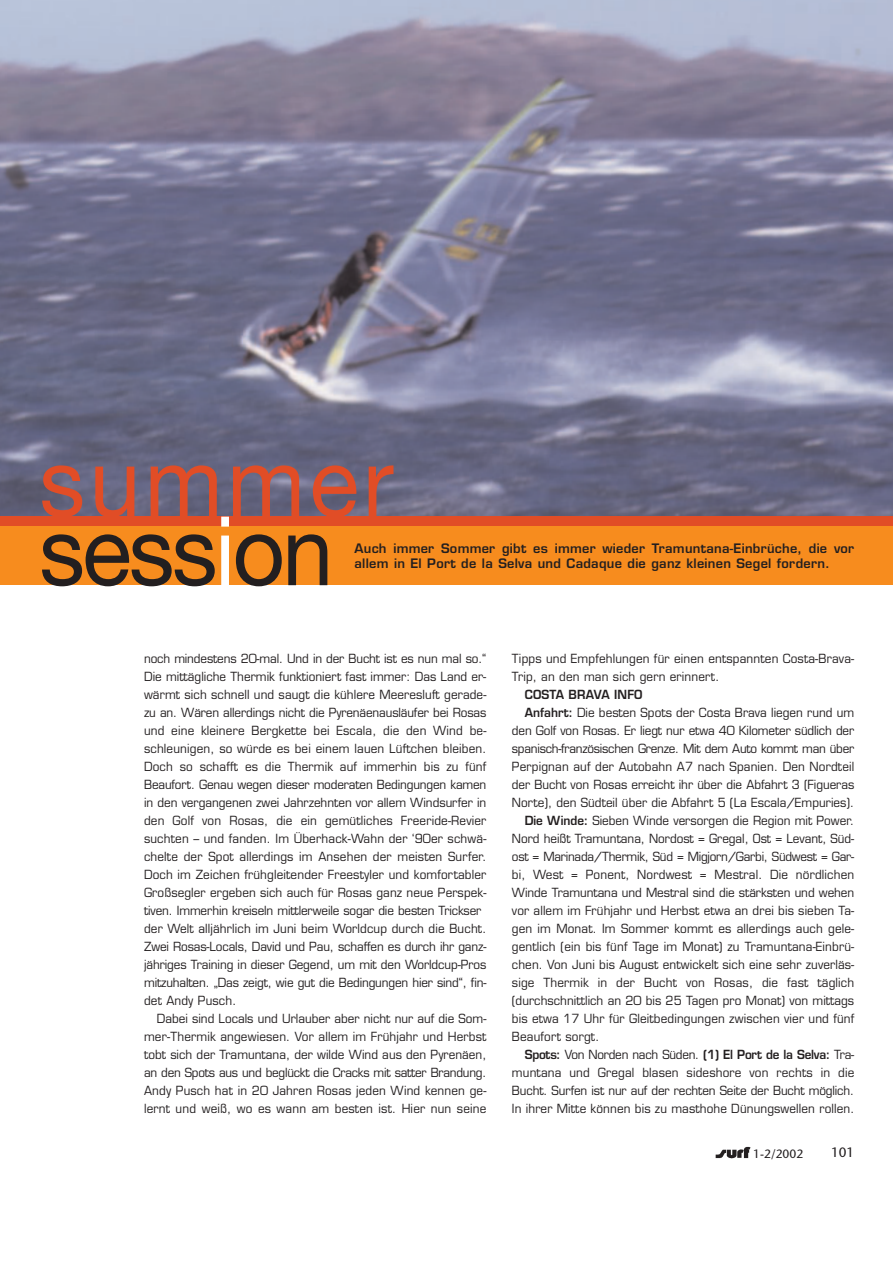
<style>
.page{position:relative;width:893px;height:1263px;background:#fff}
.page>*{position:absolute;margin:0;border:0;box-sizing:border-box;transform-origin:0 0}
.t1{font:96px "Helvetica Neue";letter-spacing:-.03em;color:#231f20;scale:.95 1}
.t2{font:96px "Helvetica Neue";letter-spacing:.05em;color:#e14d26;scale:.95 1}
.t3{font:13.5px "Stone Sans";color:#231f20}
.t4{font:600 12.75px "Eurostile";letter-spacing:.02em;color:#231f20}
.t5{font:12.3px/18px "Eurostile";letter-spacing:.01em;color:#231f20;scale:.95 1}
.t6{font:12.3px "Eurostile";letter-spacing:-.01em;color:#231f20;scale:.95 1}
.t7{font:12.3px "Eurostile";letter-spacing:-.02em;color:#231f20;scale:.95 1}
.t8{font:600 12.3px "Eurostile";letter-spacing:-.02em;color:#231f20;scale:.95 1}
.t9{font:600 12.3px "Eurostile";letter-spacing:.015em;color:#231f20;scale:.95 1}
.t10{font:12px "Stone Sans";color:#231f20}
.s1{color:#fff}
.s2{font-weight:600}
.s3{font-weight:400}
</style>
<div class="page">
<img style="left:715px;top:1146px;width:36px;height:13px">
<img style="left:1px;top:0;width:891px;height:516px">
<div style="left:1px;top:516px;width:891px;height:25px;background:#e14d26"></div>
<div style="left:1px;top:527px;width:891px;height:58px;background:#f78c1e"></div>
<h1 class="t2" style="left:39px;top:447px;width:374px">summer</h1>
<h1 class="t1" style="left:39px;top:516px;width:311px">sess<span class="s1">i</span>on</h1>
<p class="t4" style="left:354px;top:543px;width:501px">Auch immer Sommer gibt es immer wieder Tramuntana-Einbrüche, die vor</p>
<p class="t4" style="left:354px;top:558px;width:477px">allem in El Port de la Selva und Cadaque die ganz kleinen Segel fordern.</p>
<p class="t5" style="left:144px;top:651px;width:362px">noch mindestens 20-mal. Und in der Bucht ist es nun mal so.“ Die mittägliche Thermik funktioniert fast immer: Das Land er&shy;wärmt sich schnell und saugt die kühlere Meeresluft gerade&shy;zu an. Wären allerdings nicht die Pyrenäenausläufer bei Rosas und eine kleinere Bergkette bei Escala, die den Wind be&shy;schleunigen, so würde es bei einem lauen Lüftchen bleiben.<br>Doch so schafft es die Thermik auf immerhin bis zu fünf Beaufort. Genau wegen dieser moderaten Bedingungen kamen in den vergangenen zwei Jahrzehnten vor allem Windsurfer in den Golf von Rosas, die ein gemütliches Freeride-Revier suchten – und fanden. Im Überhack-Wahn der ‘90er schwä&shy;chelte der Spot allerdings im Ansehen der meisten Surfer.<br>Doch im Zeichen frühgleitender Freestyler und komfortabler Großsegler ergeben sich auch für Rosas ganz neue Perspek&shy;tiven. Immerhin kreiseln mittlerweile sogar die besten Trickser der Welt alljährlich im Juni beim Worldcup durch die Bucht.<br>Zwei Rosas-Locals, David und Pau, schaffen es durch ihr ganz&shy;jähriges Training in dieser Gegend, um mit den Worldcup-Pros mitzuhalten. „Das zeigt, wie gut die Bedingungen hier sind“, fin&shy;det Andy Pusch.</p>
<p class="t5" style="left:144px;top:1011px;width:362px;text-align:justify;text-indent:13px">Dabei sind Locals und Urlauber aber nicht nur auf die Som&shy;mer-Thermik angewiesen. Vor allem im Frühjahr und Herbst tobt sich der Tramuntana, der wilde Wind aus den Pyrenäen, an den Spots aus und beglückt die Cracks mit satter Brandung.<br>Andy Pusch hat in 20 Jahren Rosas jeden Wind kennen ge&shy;lernt und weiß, wo es wann am besten ist. Hier nun seine</p>
<p class="t5" style="left:512px;top:651px;width:362px">Tipps und Empfehlungen für einen entspannten Costa-Brava-<br>Trip, an den man sich gern erinnert.</p>
<p class="t9" style="left:524px;top:689px;width:126px">COSTA BRAVA INFO</p>
<p class="t5" style="left:524px;top:705px;width:348px"><span class="s2">Anfahrt:</span> Die besten Spots der Costa Brava liegen rund um</p>
<p class="t6" style="left:512px;top:725px;width:362px">den Golf von Rosas. Er liegt nur etwa 40 Kilometer südlich der</p>
<p class="t7" style="left:512px;top:743px;width:362px">spanisch-französischen Grenze. Mit dem Auto kommt man über</p>
<p class="t5" style="left:512px;top:759px;width:362px">Perpignan auf der Autobahn A7 nach Spanien. Den Nordteil</p>
<p class="t5" style="left:512px;top:777px;width:362px">der Bucht von Rosas erreicht ihr über die Abfahrt 3 (Figueras</p>
<p class="t5" style="left:512px;top:795px;width:362px">Norte), den Südteil über die Abfahrt 5 (La Escala/Empuries).</p>
<p class="t5" style="left:524px;top:813px;width:348px"><span class="s2">Die Winde:</span> Sieben Winde versorgen die Region mit Power.</p>
<p class="t5" style="left:512px;top:831px;width:362px">Nord heißt Tramuntana, Nordost = Gregal, Ost = Levant, Süd-</p>
<p class="t7" style="left:512px;top:851px;width:362px">ost = Marinada/Thermik, Süd = Migjorn/Garbi, Südwest = Gar-</p>
<p class="t5" style="left:512px;top:867px;width:362px">bi, West = Ponent, Nordwest = Mestral. Die nördlichen</p>
<p class="t5" style="left:512px;top:885px;width:362px">Winde Tramuntana und Mestral sind die stärksten und wehen</p>
<p class="t5" style="left:512px;top:903px;width:362px">vor allem im Frühjahr und Herbst etwa an drei bis sieben Ta-</p>
<p class="t5" style="left:512px;top:921px;width:362px">gen im Monat. Im Sommer kommt es allerdings auch gele-</p>
<p class="t5" style="left:512px;top:939px;width:362px">gentlich (ein bis fünf Tage im Monat) zu Tramuntana-Einbrü-</p>
<p class="t5" style="left:512px;top:957px;width:362px">chen. Von Juni bis August entwickelt sich eine sehr zuverläs-</p>
<p class="t5" style="left:512px;top:975px;width:362px">sige Thermik in der Bucht von Rosas, die fast täglich</p>
<p class="t5" style="left:512px;top:993px;width:362px">(durchschnittlich an 20 bis 25 Tagen pro Monat) von mittags</p>
<p class="t5" style="left:512px;top:1011px;width:362px">bis etwa 17 Uhr für Gleitbedingungen zwischen vier und fünf</p>
<p class="t5" style="left:512px;top:1029px;width:94px">Beaufort sorgt.</p>
<p class="t8" style="left:524px;top:1049px;width:348px">Spots: <span class="s3">Von Norden nach Süden.</span> (1) El Port de la Selva: <span class="s3">Tra-</span></p>
<p class="t5" style="left:512px;top:1065px;width:362px">muntana und Gregal blasen sideshore von rechts in die</p>
<p class="t6" style="left:512px;top:1085px;width:362px">Bucht. Surfen ist nur auf der rechten Seite der Bucht möglich.</p>
<p class="t5" style="left:512px;top:1101px;width:362px">In ihrer Mitte können bis zu masthohe Dünungswellen rollen.</p>
<p class="t10" style="left:753px;top:1150px;width:51px">1-2/2002</p>
<p class="t3" style="left:831px;top:1148px;width:25px">101</p>
</div>
